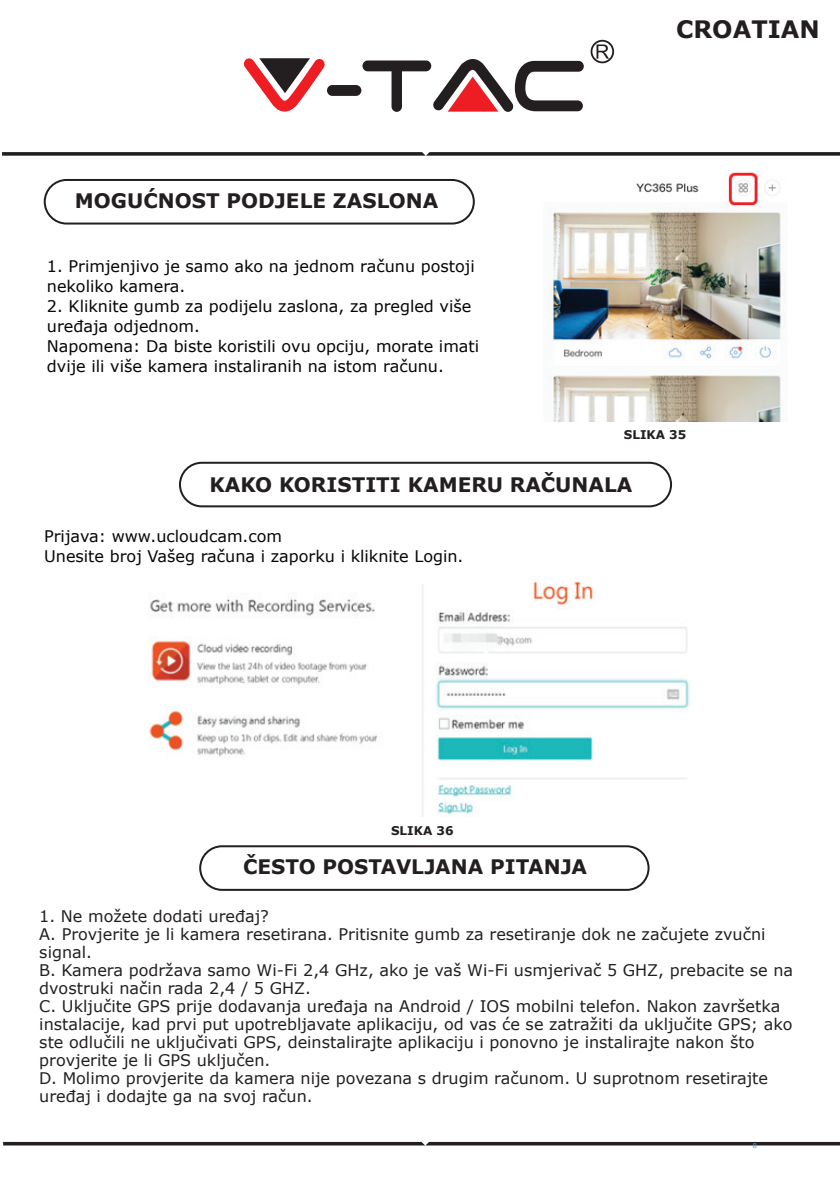
<style>
.page{position:relative;width:840px;height:1191px;background:#fff}
.page>*{position:absolute;margin:0;border:0;box-sizing:border-box;transform-origin:0 0}
.t1{font:700 24px "Verdana";color:#231f20}
.t2{font:700 20px "Verdana Pro";color:#231f20}
.t3{font:16px/18px "Verdana";color:#231f20}
.t4{font:16px/20px "Verdana";color:#050504}
.t5{font:700 12px "Verdana Pro";color:#231f20}
.t6{font:8px "Calibri";color:#29abe2}
</style>
<div class="page">
<svg style="left:2px;top:152px;width:837px;height:4px;background:#3b3738"></svg>
<hr style="left:3px;top:1142px;width:836px;height:3px;background:#231f20">
<div style="left:327px;top:85px;width:34px;height:11px;background:#231f20;border-radius:5px"></div>
<div style="left:362px;top:60px;width:69px;height:11px;background:#231f20;border-radius:5px"></div>
<div style="left:391px;top:62px;width:11px;height:50px;background:#231f20;border-radius:5px"></div>
<svg style="left:243px;top:58px;width:82px;height:54px"></svg>
<svg style="left:433px;top:59px;width:150px;height:53px"></svg>
<svg style="left:590px;top:40px;width:23px;height:23px"></svg>
<div style="left:199px;top:845px;width:450px;height:46px;border:2px solid #231f20;border-radius:22px"></div>
<img style="left:548px;top:170px;width:237px;height:252px">
<img style="left:149px;top:576px;width:541px;height:240px">
<div style="left:44px;top:179px;width:430px;height:45px;border:2px solid #231f20;border-radius:22px"></div>
<div style="left:179px;top:462px;width:492px;height:45px;border:2px solid #231f20;border-radius:22px"></div>
<p class="t2" style="left:75px;top:188px;width:365px">MOGUĆNOST PODJELE ZASLONA</p>
<p class="t4" style="left:47px;top:256px;width:429px">1. Primjenjivo je samo ako na jednom računu postoji nekoliko kamera.</p>
<p class="t4" style="left:47px;top:296px;width:433px">2. Kliknite gumb za podijelu zaslona, za pregled više uređaja odjednom.<br>Napomena: Da biste koristili ovu opciju, morate imati dvije ili više kamera instaliranih na istom računu.</p>
<h1 class="t1" style="left:675px;top:12px;width:145px">CROATIAN</h1>
<p class="t5" style="left:623px;top:427px;width:64px">SLIKA 35</p>
<p class="t2" style="left:209px;top:472px;width:424px">KAKO KORISTITI KAMERU RAČUNALA</p>
<p class="t4" style="left:44px;top:526px;width:420px">Prijava: www.ucloudcam.com<br>Unesite broj Vašeg računa i zaporku i kliknite Login.</p>
<p class="t5" style="left:391px;top:823px;width:64px">SLIKA 36</p>
<p class="t2" style="left:243px;top:853px;width:345px">ČESTO POSTAVLJANA PITANJA</p>
<p class="t3" style="left:39px;top:907px;width:755px">1. Ne možete dodati uređaj?<br>A. Provjerite je li kamera resetirana. Pritisnite gumb za resetiranje dok ne začujete zvučni signal.<br>B. Kamera podržava samo Wi-Fi 2,4 GHz, ako je vaš Wi-Fi usmjerivač 5 GHZ, prebacite se na dvostruki način rada 2,4 / 5 GHZ.<br>C. Uključite GPS prije dodavanja uređaja na Android / IOS mobilni telefon. Nakon završetka instalacije, kad prvi put upotrebljavate aplikaciju, od vas će se zatražiti da uključite GPS; ako ste odlučili ne uključivati GPS, deinstalirajte aplikaciju i ponovno je instalirajte nakon što provjerite je li GPS uključen.<br>D. Molimo provjerite da kamera nije povezana s drugim računom. U suprotnom resetirajte uređaj i dodajte ga na svoj račun.</p>
<p class="t6" style="left:752px;top:1139px;width:6px">8</p>
</div>
